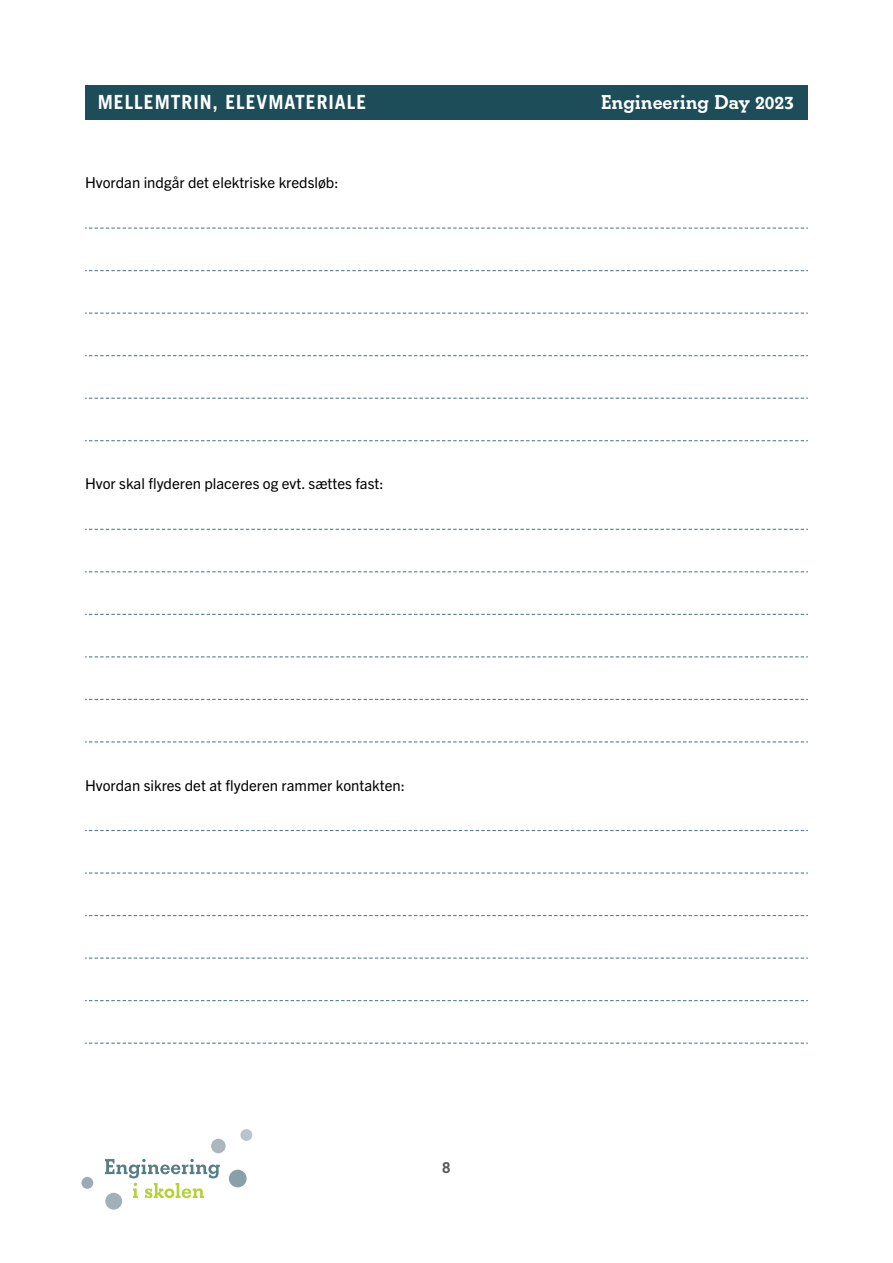
<style>
.page{position:relative;width:893px;height:1263px;background:#fff}
.page>*{position:absolute;margin:0;border:0;box-sizing:border-box;transform-origin:0 0}
.t1{font:700 21px "Beton EF";color:#fff}
.t2{font:700 19.5px "Trade Gothic LT Std";letter-spacing:.05em;color:#fff}
.t3{font:15px "Trade Gothic Next LT Pro";color:#000}
.t4{font:700 15px "Trade Gothic LT Std";color:#58595b}
</style>
<div class="page">
<div style="left:229px;top:1170px;width:18px;height:17px;background:#8aa0a8;border-radius:50%"></div>
<div style="left:240px;top:1129px;width:12px;height:12px;background:#bac4c9;border-radius:50%"></div>
<div style="left:211px;top:1139px;width:15px;height:14px;background:#aab7bd;border-radius:50%"></div>
<div style="left:105px;top:1193px;width:17px;height:16px;background:#a1b1b8;border-radius:50%"></div>
<div style="left:81px;top:1177px;width:12px;height:12px;background:#9aabb2;border-radius:50%"></div>
<svg style="left:105px;top:1159px;width:115px;height:39px"></svg>
<div style="left:85px;top:85px;width:723px;height:34px;background:#1e4d5a"></div>
<svg style="left:85px;top:228px;width:723px;height:1px"></svg>
<svg style="left:85px;top:270px;width:723px;height:1px"></svg>
<svg style="left:85px;top:313px;width:723px;height:1px"></svg>
<svg style="left:85px;top:355px;width:723px;height:1px"></svg>
<svg style="left:85px;top:398px;width:723px;height:1px"></svg>
<svg style="left:85px;top:440px;width:723px;height:1px"></svg>
<svg style="left:85px;top:529px;width:723px;height:1px"></svg>
<svg style="left:85px;top:571px;width:723px;height:1px"></svg>
<svg style="left:85px;top:614px;width:723px;height:1px"></svg>
<svg style="left:85px;top:656px;width:723px;height:1px"></svg>
<svg style="left:85px;top:699px;width:723px;height:1px"></svg>
<svg style="left:85px;top:741px;width:723px;height:1px"></svg>
<svg style="left:85px;top:830px;width:723px;height:1px"></svg>
<svg style="left:85px;top:872px;width:723px;height:2px"></svg>
<svg style="left:85px;top:915px;width:723px;height:1px"></svg>
<svg style="left:85px;top:957px;width:723px;height:2px"></svg>
<svg style="left:85px;top:1000px;width:723px;height:1px"></svg>
<svg style="left:85px;top:1042px;width:723px;height:2px"></svg>
<h2 class="t2" style="left:98px;top:90px;width:270px">MELLEMTRIN, ELEVMATERIALE</h2>
<h1 class="t1" style="left:601px;top:90px;width:195px">Engineering Day 2023</h1>
<p class="t3" style="left:85px;top:172px;width:255px">Hvordan indgår det elektriske kredsløb:</p>
<p class="t3" style="left:85px;top:473px;width:300px">Hvor skal flyderen placeres og evt. sættes fast:</p>
<p class="t3" style="left:85px;top:775px;width:321px">Hvordan sikres det at flyderen rammer kontakten:</p>
<p class="t4" style="left:442px;top:1158px;width:10px">8</p>
</div>
